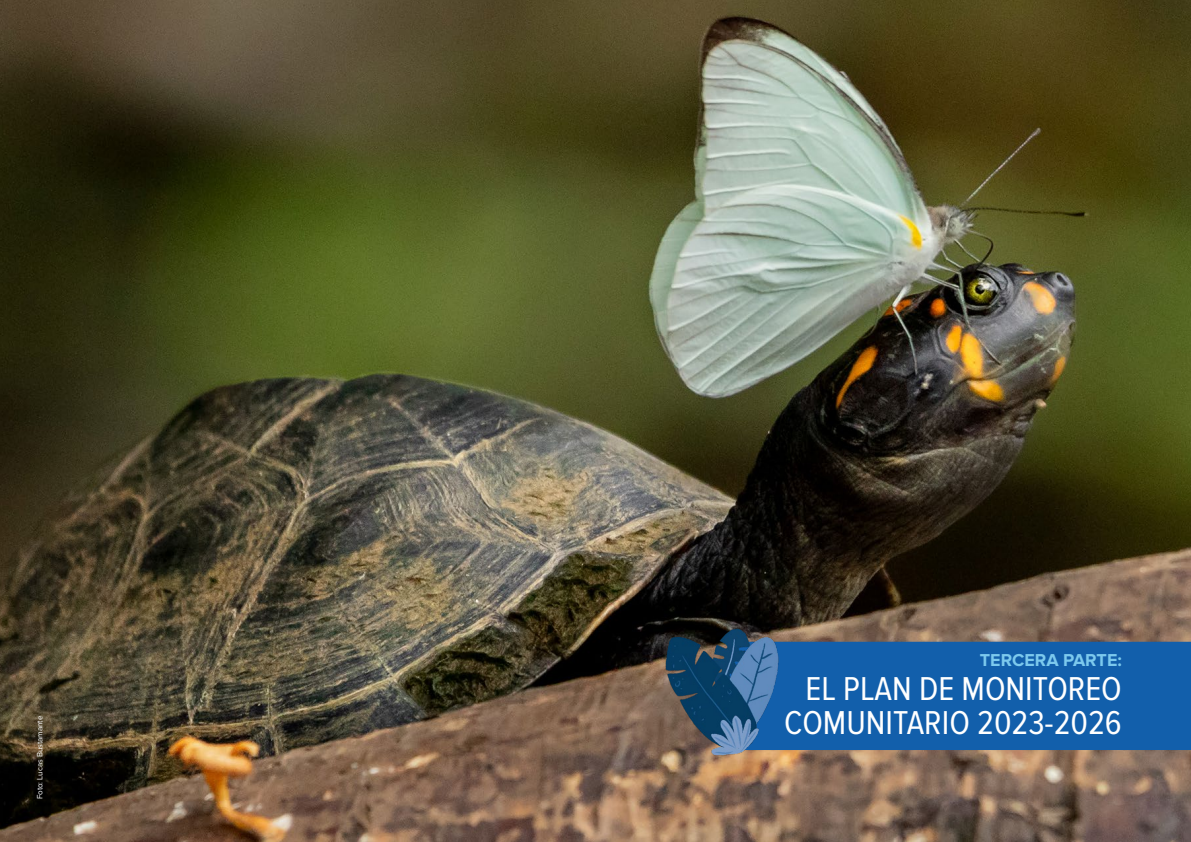
<style>
.page{position:relative;width:1191px;height:842px;background:#fff}
.page>*{position:absolute;margin:0;border:0;box-sizing:border-box;transform-origin:0 0}
.t1{font:34.3px/33.6px "Proxima Nova Cond";color:#fff;text-align:right}
.t2{font:700 17.9px "Proxima Nova";color:#7cc9ed}
.t3{font:8px "Proxima Nova";color:#fff}
</style>
<div class="page">
<img style="left:0;top:0;width:1191px;height:842px">
<div style="left:785px;top:642px;width:406px;height:108px;background:#125fab"></div>
<img style="left:659px;top:625px;width:126px;height:134px">
<p class="t3" style="left:36px;top:799px;width:85px;rotate:-90deg">Foto: Lucas Bustamante</p>
<p class="t2" style="left:980px;top:652px;width:143px">TERCERA PARTE:</p>
<p class="t1" style="left:784px;top:673px;width:339px">EL PLAN DE MONITOREO<br>COMUNITARIO 2023-2026</p>
</div>
